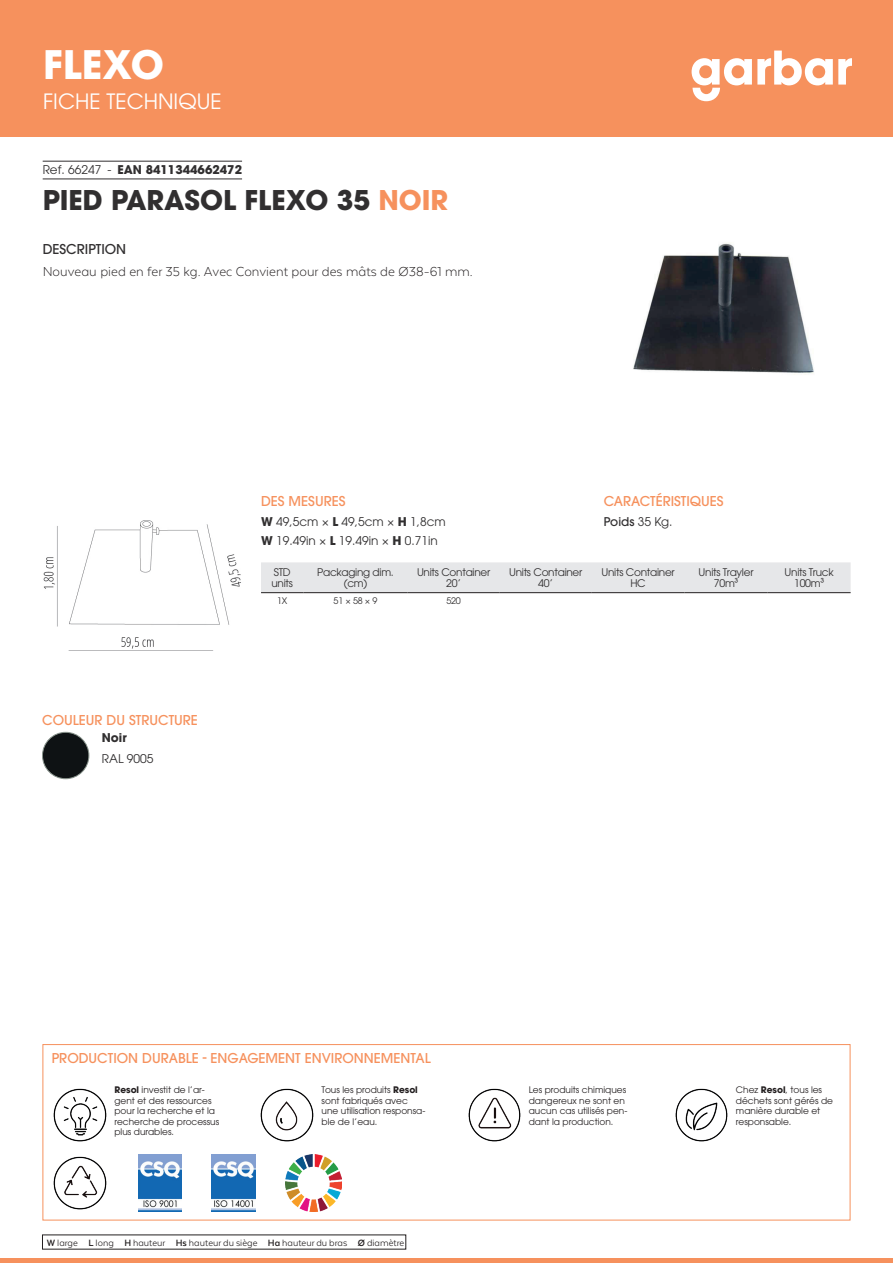
<style>
.page{position:relative;width:893px;height:1263px;background:#fff}
.page>*{position:absolute;margin:0;border:0;box-sizing:border-box;transform-origin:0 0}
.t1{font:700 39px "ITC Avant Garde Pro";color:#fff}
.t2{font:700 27px "ITC Avant Garde Pro";color:#312f30}
.t3{font:21px "ITC Avant Garde Pro";color:#fff}
.t4{font:300 15px "Texta Alt";color:#231f20}
.t5{font:500 13.5px "ITC Avant Garde Pro";color:#f6915d}
.t6{font:500 13.5px "ITC Avant Garde Pro";color:#312f30}
.t7{font:12px/19.5px "ITC Avant Garde Pro";color:#312f30}
.t8{font:700 12px "ITC Avant Garde Pro";color:#312f30}
.t9{font:500 12px "ITC Avant Garde Pro";color:#312f30}
.t10{font:10.5px/10.5px "ITC Avant Garde Pro";letter-spacing:-.025em;color:#312f30;text-align:center}
.t11{font:10.5px "Texta Alt";color:#231f20}
.t12{font:9px/10.5px "ITC Avant Garde Pro";color:#231f20}
.t13{font:9px "ITC Avant Garde Pro";letter-spacing:-.02em;color:#312f30}
.s1{font-weight:400}
.s2{color:#f6915d}
.s3{font-weight:700}
</style>
<div class="page">
<div style="left:0;top:0;width:893px;height:137px;background:#f6915d"></div>
<hr style="left:0;top:1259px;width:893px;height:4px;background:#f6915d">
<svg style="left:692px;top:51px;width:160px;height:50px"></svg>
<hr style="left:43px;top:161px;width:199px;height:1px;background:#312f30">
<hr style="left:43px;top:179px;width:199px;height:1px;background:#312f30">
<img style="left:633px;top:243px;width:181px;height:132px">
<img style="left:42px;top:732px;width:47px;height:47px;border-radius:23px">
<div style="left:42px;top:732px;width:47px;height:47px;border:1px solid #89948d;border-radius:50%"></div>
<img style="left:43px;top:520px;width:198px;height:131px">
<div style="left:261px;top:562px;width:590px;height:30px;background:#e6e7e9"></div>
<hr style="left:261px;top:592px;width:42px;height:1px;background:#231f20">
<hr style="left:303px;top:592px;width:105px;height:1px;background:#231f20">
<hr style="left:408px;top:592px;width:92px;height:1px;background:#231f20">
<hr style="left:500px;top:592px;width:92px;height:1px;background:#231f20">
<hr style="left:592px;top:592px;width:92px;height:1px;background:#231f20">
<hr style="left:684px;top:592px;width:84px;height:1px;background:#231f20">
<hr style="left:768px;top:592px;width:83px;height:1px;background:#231f20">
<img style="left:53px;top:1088px;width:54px;height:54px">
<img style="left:260px;top:1088px;width:54px;height:54px">
<img style="left:468px;top:1088px;width:53px;height:54px">
<img style="left:675px;top:1088px;width:53px;height:54px">
<img style="left:53px;top:1156px;width:54px;height:54px">
<img style="left:138px;top:1155px;width:44px;height:56px">
<img style="left:212px;top:1155px;width:43px;height:56px">
<img style="left:285px;top:1155px;width:57px;height:56px">
<div style="left:43px;top:1044px;width:807px;height:176px;border:1px solid #f6915d"></div>
<h1 class="t1" style="left:43px;top:39px;width:122px">FLEXO</h1>
<h3 class="t3" style="left:43px;top:88px;width:180px">FICHE TECHNIQUE</h3>
<h3 class="t8" style="left:43px;top:162px;width:201px"><span class="s1">Ref. 66247 -</span> EAN 8411344662472</h3>
<h2 class="t2" style="left:43px;top:182px;width:407px">PIED PARASOL FLEXO 35 <span class="s2">NOIR</span></h2>
<h3 class="t6" style="left:43px;top:240px;width:85px">DESCRIPTION</h3>
<h3 class="t4" style="left:43px;top:263px;width:431px">Nouveau pied en fer 35 kg. Avec Convient pour des mâts de Ø38-61 mm.</h3>
<h3 class="t5" style="left:42px;top:712px;width:157px">COULEUR DU STRUCTURE</h3>
<h3 class="t8" style="left:102px;top:729px;width:26px">Noir</h3>
<h3 class="t7" style="left:102px;top:748px;width:53px">RAL 9005</h3>
<h3 class="t5" style="left:604px;top:493px;width:121px">CARACTÉRISTIQUES</h3>
<h3 class="t9" style="left:604px;top:514px;width:70px">Poids <span class="s1">35 Kg.</span></h3>
<h3 class="t5" style="left:261px;top:493px;width:86px">DES MESURES</h3>
<h3 class="t7" style="left:261px;top:512px;width:186px"><span class="s3">W</span> 49,5cm × <span class="s3">L</span> 49,5cm × <span class="s3">H</span> 1,8cm<br><span class="s3">W</span> 19.49in × <span class="s3">L</span> 19.49in × <span class="s3">H</span> 0.71in</h3>
<p class="t10" style="left:271px;top:567px;width:23px;text-align:left">STD units</p>
<p class="t10" style="left:317px;top:567px;width:78px">Packaging dim. (cm)</p>
<p class="t10" style="left:417px;top:567px;width:75px">Units Container<br>20’</p>
<p class="t10" style="left:509px;top:567px;width:75px">Units Container<br>40’</p>
<p class="t10" style="left:601px;top:567px;width:75px">Units Container<br>HC</p>
<p class="t10" style="left:699px;top:567px;width:56px">Units Trayler<br>70m³</p>
<p class="t10" style="left:785px;top:567px;width:51px">Units Truck<br>100m³</p>
<p class="t13" style="left:277px;top:595px;width:12px">1X</p>
<p class="t13" style="left:334px;top:595px;width:46px">51 × 58 × 9</p>
<p class="t13" style="left:446px;top:595px;width:16px">520</p>
<h3 class="t5" style="left:52px;top:1050px;width:380px">PRODUCTION DURABLE - ENGAGEMENT ENVIRONNEMENTAL</h3>
<p class="t12" style="left:114px;top:1085px;width:106px"><span class="s3">Resol</span> investit de l’ar&shy;gent et des ressources pour la recherche et la recherche de processus plus durables.</p>
<p class="t12" style="left:322px;top:1085px;width:105px">Tous les produits <span class="s3">Resol </span>sont fabriqués avec une utilisation responsa&shy;ble de l’eau.</p>
<p class="t12" style="left:529px;top:1085px;width:100px">Les produits chimiques dangereux ne sont en aucun cas utilisés pen&shy;dant la production.</p>
<p class="t12" style="left:736px;top:1085px;width:99px">Chez <span class="s3">Resol</span>, tous les déchets sont gérés de manière durable et responsable.</p>
<p class="t11" style="left:47px;top:1237px;width:359px"><span class="s3">W</span> large <span class="s3">L</span> long <span class="s3">H</span> hauteur <span class="s3">Hs</span> hauteur du siège <span class="s3">Ha</span> hauteur du bras <span class="s3">Ø</span> diamètre</p>
</div>
